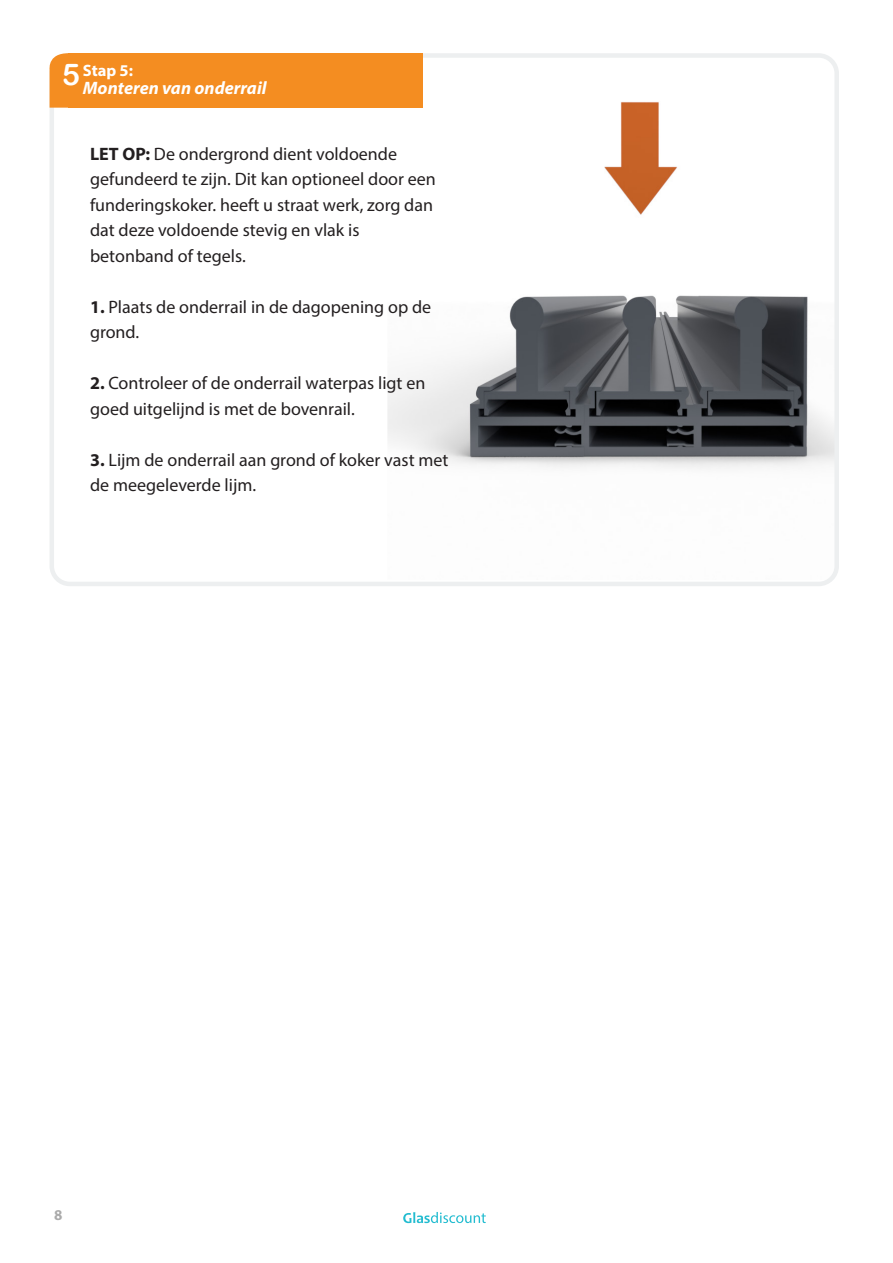
<style>
.page{position:relative;width:893px;height:1263px;background:#fff}
.page>*{position:absolute;margin:0;border:0;box-sizing:border-box;transform-origin:0 0}
.t1{font:30px "Arial Rounded MT Bold";color:#fff}
.t2{font:18px/25.5px "Myriad Pro";color:#231f20}
.t3{font:italic 700 18px "Myriad Pro";color:#fff}
.t4{font:700 16.5px "Myriad Pro";color:#fff}
.t5{font:700 15px "Myriad Pro";color:#aaa}
.s1{font-weight:700}
</style>
<div class="page">
<img style="left:388px;top:58px;width:446px;height:522px">
<div style="left:50px;top:53px;width:789px;height:533px;border:4px solid #edeff0;border-radius:18px"></div>
<div style="left:69px;top:53px;width:354px;height:55px;background:#f48d21"></div>
<svg style="left:49px;top:53px;width:20px;height:55px"></svg>
<svg style="left:403px;top:1212px;width:83px;height:11px"></svg>
<p class="t1" style="left:62px;top:57px;width:19px">5</p>
<p class="t4" style="left:83px;top:59px;width:52px">Stap 5:</p>
<p class="t3" style="left:83px;top:76px;width:185px">Monteren van onderrail</p>
<p class="t2" style="left:90px;top:141px;width:308px"><span class="s1">LET OP:</span> De ondergrond dient voldoende</p>
<p class="t2" style="left:90px;top:166px;width:347px">gefundeerd te zijn. Dit kan optioneel door een funderingskoker. heeft u straat werk, zorg dan dat deze voldoende stevig en vlak is</p>
<p class="t2" style="left:90px;top:243px;width:157px">betonband of tegels.</p>
<p class="t2" style="left:90px;top:294px;width:343px"><span class="s1">1.</span> Plaats de onderrail in de dagopening op de grond.</p>
<p class="t2" style="left:90px;top:370px;width:337px"><span class="s1">2.</span> Controleer of de onderrail waterpas ligt en goed uitgelijnd is met de bovenrail.</p>
<p class="t2" style="left:90px;top:447px;width:360px"><span class="s1">3.</span> Lijm de onderrail aan grond of koker vast met de meegeleverde lijm.</p>
<p class="t5" style="left:54px;top:1205px;width:10px">8</p>
</div>
